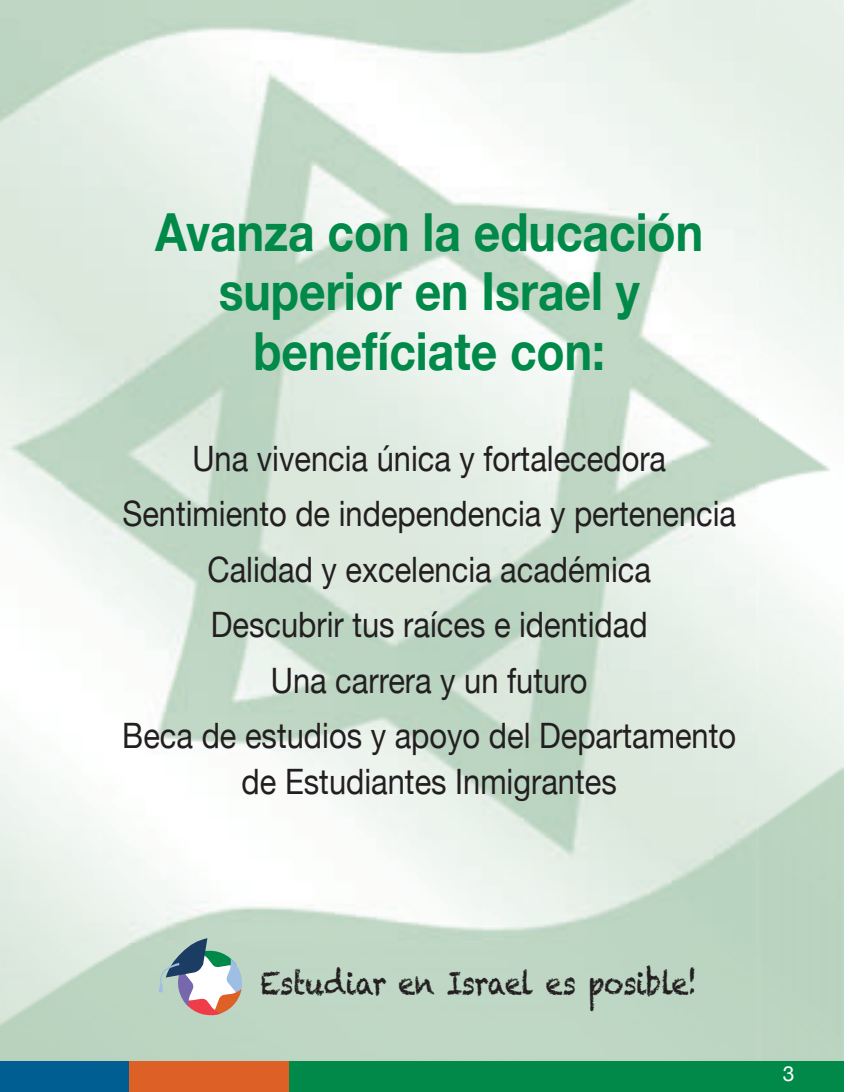
<style>
.page{position:relative;width:844px;height:1092px;background:#fff}
.page>*{position:absolute;margin:0;border:0;box-sizing:border-box;transform-origin:0 0}
.t1{font:700 52.5px/59.5px "Helvetica Neue";color:#008949;text-align:center;scale:.88 1}
.t2{font:35px/55.3px "Helvetica Neue";color:#231f20;text-align:center;scale:.88 1}
.t3{font:31.5px "Chalkduster";letter-spacing:-.03em;color:#231f20;scale:.86 1}
.t4{font:21px "Helvetica Neue";color:#fff}
</style>
<div class="page">
<svg style="left:157px;top:938px;width:87px;height:78px"></svg>
<div style="left:0;top:1060px;width:129px;height:31px;background:#005e93"></div>
<div style="left:129px;top:1060px;width:160px;height:31px;background:#dd6027"></div>
<div style="left:289px;top:1061px;width:554px;height:30px;background:#008949"></div>
<h1 class="t1" style="left:155px;top:204px;width:624px">Avanza con la educación superior en Israel y benefíciate con:</h1>
<p class="t2" style="left:122px;top:432px;width:698px">Una vivencia única y fortalecedora Sentimiento de independencia y pertenencia Calidad y excelencia académica<br>Descubrir tus raíces e identidad<br>Una carrera y un futuro<br>Beca de estudios y apoyo del Departamento</p>
<p class="t2" style="left:241px;top:755px;width:427px">de Estudiantes Inmigrantes</p>
<p class="t3" style="left:260px;top:964px;width:509px">Estudiar en Israel es posible!</p>
<p class="t4" style="left:782px;top:1058px;width:13px">3</p>
</div>
